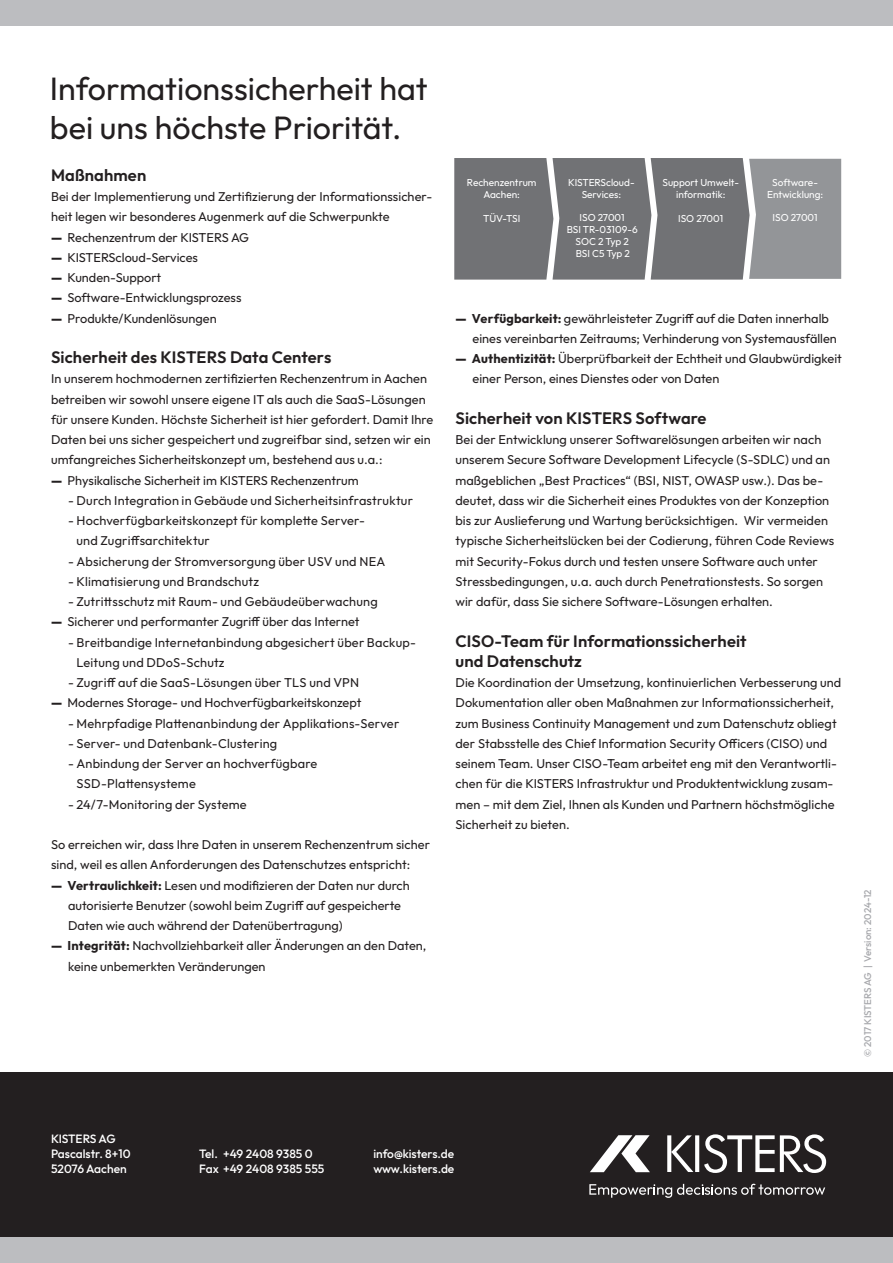
<style>
.page{position:relative;width:893px;height:1263px;background:#fff}
.page>*{position:absolute;margin:0;border:0;box-sizing:border-box;transform-origin:0 0}
.t1{font:32.25px/38.7px "Outfit";color:#231f20}
.t2{font:600 16.5px/20.2px "Outfit";letter-spacing:.005em;color:#231f20}
.t3{font:12.75px/20.2px "Outfit";letter-spacing:.005em;color:#231f20}
.t4{font:500 12px/15px "Outfit";color:#fff}
.t5{font:10.05px/11.9px "Outfit";color:#fff;text-align:center}
.t6{font:500 9.75px "Outfit";color:#a8a9ad}
.s1{font-weight:900}
.s2{font-weight:700}
</style>
<div class="page">
<div style="left:0;top:0;width:893px;height:26px;background:#bcbdc0"></div>
<div style="left:0;top:1072px;width:893px;height:191px;background:#231f20"></div>
<div style="left:0;top:1237px;width:893px;height:26px;background:#bcbdc0"></div>
<svg style="left:667px;top:1135px;width:26px;height:37px"></svg>
<svg style="left:695px;top:1135px;width:4px;height:37px"></svg>
<svg style="left:704px;top:1134px;width:122px;height:39px"></svg>
<svg style="left:590px;top:1135px;width:60px;height:37px"></svg>
<svg style="left:589px;top:1184px;width:236px;height:14px"></svg>
<svg style="left:454px;top:158px;width:387px;height:122px;background:#808184"></svg>
<h1 class="t1" style="left:50px;top:69px;width:379px">Informationssicherheit hat bei uns höchste Priorität.</h1>
<p class="t2" style="left:51px;top:165px;width:97px">Maßnahmen</p>
<p class="t3" style="left:51px;top:186px;width:383px">Bei der Implementierung und Zertifizierung der Informationssicher&shy;heit legen wir besonderes Augenmerk auf die Schwerpunkte</p>
<p class="t3" style="left:51px;top:227px;width:200px"><span class="s1">—</span> Rechenzentrum der KISTERS AG</p>
<p class="t3" style="left:51px;top:247px;width:148px"><span class="s1">—</span> KISTERScloud-Services</p>
<p class="t3" style="left:51px;top:267px;width:112px"><span class="s1">—</span> Kunden-Support</p>
<p class="t3" style="left:51px;top:288px;width:192px"><span class="s1">—</span> Software-Entwicklungsprozess</p>
<p class="t3" style="left:51px;top:308px;width:167px"><span class="s1">—</span> Produkte/Kundenlösungen</p>
<p class="t2" style="left:51px;top:347px;width:282px">Sicherheit des KISTERS Data Centers</p>
<p class="t3" style="left:51px;top:369px;width:384px">In unserem hochmodernen zertifizierten Rechenzentrum in Aachen betreiben wir sowohl unsere eigene IT als auch die SaaS-Lösungen für unsere Kunden. Höchste Sicherheit ist hier gefordert. Damit Ihre Daten bei uns sicher gespeichert und zugreifbar sind, setzen wir ein umfangreiches Sicherheitskonzept um, bestehend aus u.a.:</p>
<p class="t3" style="left:51px;top:470px;width:309px"><span class="s1">—</span> Physikalische Sicherheit im KISTERS Rechenzentrum</p>
<p class="t3" style="left:68px;top:490px;width:347px">- Durch Integration in Gebäude und Sicherheitsinfrastruktur</p>
<p class="t3" style="left:77px;top:510px;width:290px;text-indent:-9px">- Hochverfügbarkeitskonzept für komplette Server&shy;und Zugriffsarchitektur</p>
<p class="t3" style="left:68px;top:551px;width:319px">- Absicherung der Stromversorgung über USV und NEA</p>
<p class="t3" style="left:68px;top:571px;width:193px">- Klimatisierung und Brandschutz</p>
<p class="t3" style="left:68px;top:591px;width:311px">- Zutrittsschutz mit Raum- und Gebäudeüberwachung</p>
<p class="t3" style="left:51px;top:612px;width:310px"><span class="s1">—</span> Sicherer und performanter Zugriff über das Internet</p>
<p class="t3" style="left:77px;top:632px;width:341px;text-indent:-9px">- Breitbandige Internetanbindung abgesichert über Backup-<br>Leitung und DDoS-Schutz</p>
<p class="t3" style="left:68px;top:672px;width:293px">- Zugriff auf die SaaS-Lösungen über TLS und VPN</p>
<p class="t3" style="left:51px;top:693px;width:312px"><span class="s1">—</span> Modernes Storage- und Hochverfügbarkeitskonzept</p>
<p class="t3" style="left:68px;top:713px;width:333px">- Mehrpfadige Plattenanbindung der Applikations-Server</p>
<p class="t3" style="left:68px;top:733px;width:211px">- Server- und Datenbank-Clustering</p>
<p class="t3" style="left:77px;top:753px;width:242px;text-indent:-9px">- Anbindung der Server an hochverfügbare<br>SSD-Plattensysteme</p>
<p class="t3" style="left:68px;top:794px;width:180px">- 24/7-Monitoring der Systeme</p>
<p class="t3" style="left:51px;top:834px;width:381px">So erreichen wir, dass Ihre Daten in unserem Rechenzentrum sicher sind, weil es allen Anforderungen des Datenschutzes entspricht:</p>
<p class="t3" style="left:68px;top:875px;width:343px;text-indent:-17px"><span class="s1">—</span> <span class="s2">Vertraulichkeit:</span> Lesen und modifizieren der Daten nur durch autorisierte Benutzer (sowohl beim Zugriff auf gespeicherte<br>Daten wie auch während der Datenübertragung)</p>
<p class="t3" style="left:68px;top:936px;width:360px;text-indent:-17px"><span class="s1">—</span> <span class="s2">Integrität:</span> Nachvollziehbarkeit aller Änderungen an den Daten, keine unbemerkten Veränderungen</p>
<p class="t5" style="left:467px;top:176px;width:71px">Rechenzentrum<br>Aachen:</p>
<p class="t5" style="left:483px;top:212px;width:39px">TÜV-TSI</p>
<p class="t5" style="left:568px;top:176px;width:68px">KISTERScloud-<br>Services:</p>
<p class="t5" style="left:567px;top:212px;width:72px">ISO 27001<br>BSI TR-03109-6<br>SOC 2 Typ 2<br>BSI C5 Typ 2</p>
<p class="t5" style="left:662px;top:176px;width:78px">Support Umwelt&shy;informatik:</p>
<p class="t5" style="left:678px;top:212px;width:47px">ISO 27001</p>
<p class="t5" style="left:767px;top:176px;width:58px">Software-<br>Entwicklung:</p>
<p class="t5" style="left:773px;top:212px;width:47px">ISO 27001</p>
<p class="t3" style="left:472px;top:308px;width:366px;text-indent:-17px"><span class="s1">—</span> <span class="s2">Verfügbarkeit:</span> gewährleisteter Zugriff auf die Daten innerhalb eines vereinbarten Zeitraums; Verhinderung von Systemausfällen</p>
<p class="t3" style="left:472px;top:348px;width:371px;text-indent:-17px"><span class="s1">—</span> <span class="s2">Authentizität:</span> Überprüfbarkeit der Echtheit und Glaubwürdigkeit einer Person, eines Dienstes oder von Daten</p>
<p class="t2" style="left:455px;top:408px;width:253px">Sicherheit von KISTERS Software</p>
<p class="t3" style="left:455px;top:429px;width:380px">Bei der Entwicklung unserer Softwarelösungen arbeiten wir nach unserem Secure Software Development Lifecycle (S-SDLC) und an maßgeblichen „Best Practices“ (BSI, NIST, OWASP usw.). Das be&shy;deutet, dass wir die Sicherheit eines Produktes von der Konzeption bis zur Auslieferung und Wartung berücksichtigen. Wir vermeiden typische Sicherheitslücken bei der Codierung, führen Code Reviews mit Security-Fokus durch und testen unsere Software auch unter Stressbedingungen, u.a. auch durch Penetrationstests. So sorgen wir dafür, dass Sie sichere Software-Lösungen erhalten.</p>
<p class="t2" style="left:455px;top:631px;width:293px">CISO-Team für Informationssicherheit und Datenschutz</p>
<p class="t3" style="left:455px;top:672px;width:387px">Die Koordination der Umsetzung, kontinuierlichen Verbesserung und Dokumentation aller oben Maßnahmen zur Informationssicherheit, zum Business Continuity Management und zum Datenschutz obliegt der Stabsstelle des Chief Information Security Officers (CISO) und seinem Team. Unser CISO-Team arbeitet eng mit den Verantwortli&shy;chen für die KISTERS Infrastruktur und Produktentwicklung zusam&shy;men – mit dem Ziel, Ihnen als Kunden und Partnern höchstmögliche Sicherheit zu bieten.</p>
<p class="t6" style="left:862px;top:1057px;width:169px;rotate:-90deg">© 2017 KISTERS AG | Version: 2024-12</p>
<p class="t4" style="left:51px;top:1131px;width:81px">KISTERS AG<br>Pascalstr. 8+10<br>52076 Aachen</p>
<p class="t4" style="left:199px;top:1146px;width:127px">Tel. +49 2408 9385 0<br>Fax +49 2408 9385 555</p>
<p class="t4" style="left:373px;top:1146px;width:82px">info@kisters.de www.kisters.de</p>
</div>
